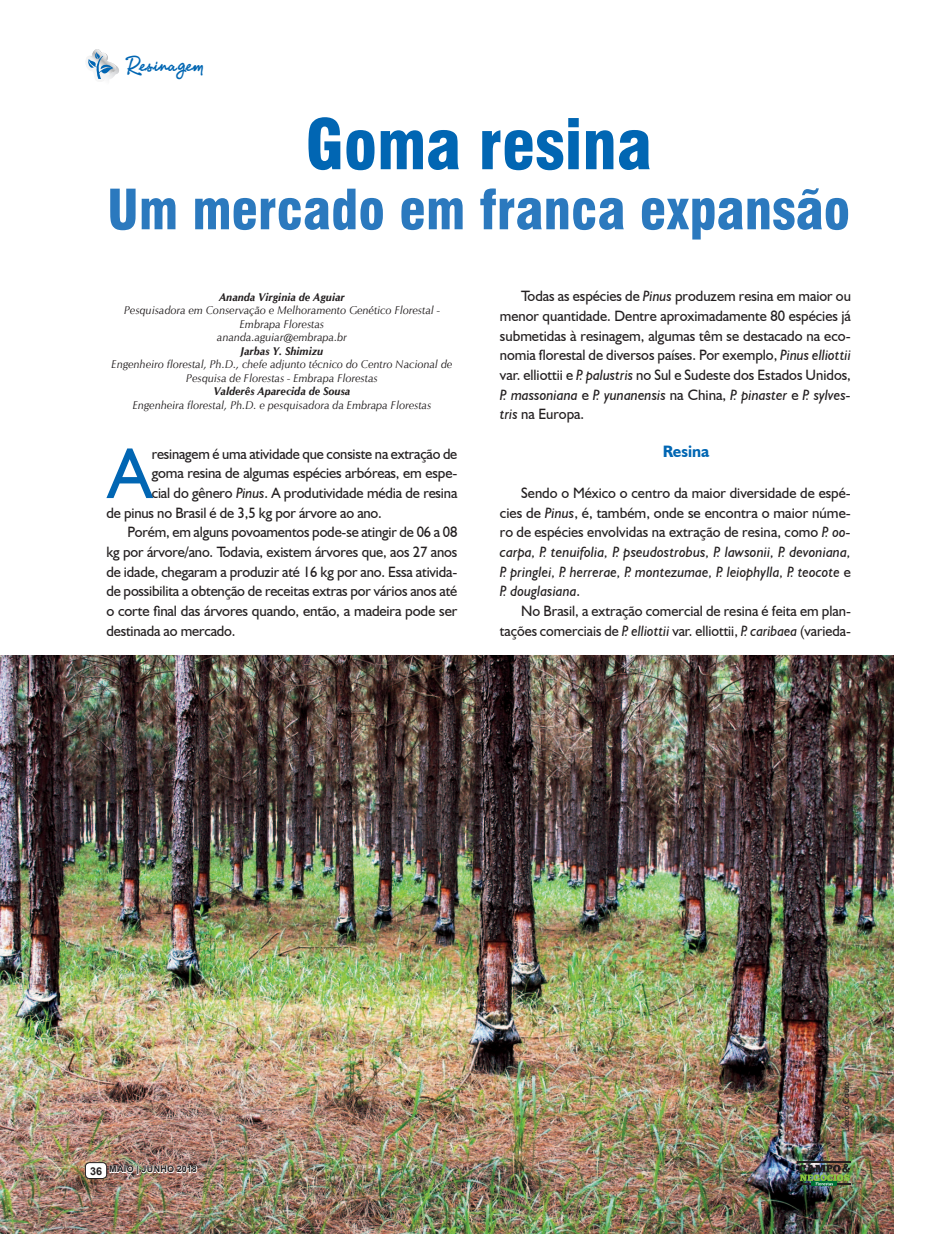
<style>
.page{position:relative;width:936px;height:1234px;background:#fff}
.page>*{position:absolute;margin:0;border:0;box-sizing:border-box;transform-origin:0 0}
.t1{font:72.6px "Humanist 521 BT";color:#0166b3}
.t2{font:900 condensed 67.5px "Swiss 721 BT";color:#0166b3}
.t3{font:900 condensed 54px "Swiss 721 BT";color:#2b79be}
.t4{font:24px "PR8 Charade";letter-spacing:.02em;color:#0166b3}
.t5{font:700 16.5px "Humanist 521 BT";color:#0166b3}
.t6{font:15px/19.6px "Humanist 521 BT";letter-spacing:-.01em;color:#231f20;text-align:justify}
.t7{font:italic 15px/19.6px "Humanist 521 BT";letter-spacing:.005em;color:#231f20;text-align:justify}
.t8{font:15px "Humanist 521 BT";letter-spacing:-.01em;color:#231f20;scale:.96 1}
.t9{font:italic 11.25px/13.5px "Cg Omega";color:#231f20;text-align:center}
.t10{font:italic 700 11.25px "CG Omega";color:#231f20}
.t11{font:700 9px "Arial";letter-spacing:.035em;color:#231f20}
.t12{font:9px "Humanist 521 BT";color:#231f20}
.s1{font-style:italic}
.s2{font-style:normal}
.s3{font-size:10.8px}
</style>
<div class="page">
<img style="left:0;top:655px;width:893px;height:578px">
<img style="left:117px;top:66px;width:2px;height:8px">
<svg style="left:86px;top:49px;width:31px;height:31px"></svg>
<svg style="left:109px;top:1160px;width:88px;height:14px"></svg>
<div style="left:85px;top:1162px;width:22px;height:16px;background:#fff;border-radius:4px"></div>
<div style="left:85px;top:1162px;width:22px;height:16px;border:1px solid #231f20;border-radius:4px"></div>
<hr style="left:797px;top:1160px;width:53px;height:2px;background:#231f20">
<hr style="left:797px;top:1182px;width:53px;height:2px;background:#231f20">
<svg style="left:811px;top:1184px;width:26px;height:1px"></svg>
<svg style="left:798px;top:1163px;width:51px;height:21px"></svg>
<h3 class="t4" style="left:124px;top:47px;width:80px">Resinagem</h3>
<h2 class="t2" style="left:305px;top:104px;width:348px">Goma resina</h2>
<h3 class="t3" style="left:107px;top:177px;width:744px">Um mercado em franca expansão</h3>
<p class="t10" style="left:219px;top:290px;width:127px">Ananda Virginia de Aguiar</p>
<p class="t9" style="left:124px;top:304px;width:317px">Pesquisadora em Conservação e Melhoramento Genético Florestal -<br>Embrapa Florestas<br>ananda.aguiar@embrapa.br</p>
<p class="t10" style="left:240px;top:344px;width:84px">Jarbas Y. Shimizu</p>
<p class="t9" style="left:111px;top:358px;width:342px">Engenheiro florestal, Ph.D., chefe adjunto técnico do Centro Nacional de<br>Pesquisa de Florestas - Embrapa Florestas</p>
<p class="t10" style="left:213px;top:385px;width:138px">Valderês Aparecida de Sousa</p>
<p class="t9" style="left:132px;top:398px;width:300px">Engenheira florestal, Ph.D. e pesquisadora da Embrapa Florestas</p>
<h1 class="t1" style="left:108px;top:428px;width:45px">A</h1>
<p class="t8" style="left:152px;top:444px;width:320px">resinagem é uma atividade que consiste na extração de</p>
<p class="t6" style="left:152px;top:463px;width:307px">goma resina de algumas espécies arbóreas, em espe-</p>
<p class="t6" style="left:152px;top:482px;width:307px">cial do gênero <span class="s1">Pinus</span>. A produtividade média de resina</p>
<p class="t6" style="left:106px;top:502px;width:277px">de pinus no Brasil é de 3,5 kg por árvore ao ano.</p>
<p class="t6" style="left:128px;top:522px;width:331px">Porém, em alguns povoamentos pode-se atingir de 06 a 08</p>
<p class="t6" style="left:106px;top:541px;width:352px">kg por árvore/ano. Todavia, existem árvores que, aos 27 anos</p>
<p class="t6" style="left:106px;top:561px;width:352px">de idade, chegaram a produzir até 16 kg por ano. Essa ativida-</p>
<p class="t6" style="left:106px;top:581px;width:352px">de possibilita a obtenção de receitas extras por vários anos até</p>
<p class="t6" style="left:106px;top:600px;width:352px">o corte final das árvores quando, então, a madeira pode ser</p>
<p class="t6" style="left:106px;top:620px;width:131px">destinada ao mercado.</p>
<p class="t6" style="left:500px;top:286px;width:352px;text-indent:21px">Todas as espécies de <span class="s1">Pinus</span> produzem resina em maior ou menor quantidade. Dentre aproximadamente 80 espécies já submetidas à resinagem, algumas têm se destacado na eco&shy;nomia florestal de diversos países. Por exemplo, <span class="s1">Pinus elliottii </span>var. elliottii e <span class="s1">P. palustris</span> no Sul e Sudeste dos Estados Unidos, <span class="s1">P. massoniana</span> e <span class="s1">P. yunanensis</span> na China, <span class="s1">P. pinaster</span> e <span class="s1">P. sylves&shy;tris</span> na Europa.</p>
<p class="t5" style="left:662px;top:441px;width:48px">Resina</p>
<p class="t7" style="left:500px;top:482px;width:352px;text-indent:21px"><span class="s2">Sendo o México o centro da maior diversidade de espé&shy;cies de</span> Pinus<span class="s2">, é, também, onde se encontra o maior núme&shy;ro de espécies envolvidas na extração de resina, como</span> P. oo&shy;carpa, P. tenuifolia, P. pseudostrobus, P. lawsonii, P. devoniana, P. pringlei, P. herrerae, P. montezumae, P. leiophylla, P. teocote <span class="s2">e </span>P. douglasiana<span class="s2">.</span></p>
<p class="t6" style="left:500px;top:600px;width:352px;text-align:right">No Brasil, a extração comercial de resina é feita em plan&shy;tações comerciais de <span class="s1">P. elliottii</span> var. elliottii, <span class="s1">P. caribaea</span> (varieda-</p>
<p class="t11" style="left:90px;top:1162px;width:108px"><span class="s3">36</span> MAIO | JUNHO 2018</p>
<p class="t12" style="left:840px;top:1131px;width:52px;rotate:-90deg">Laércio Couto</p>
</div>
